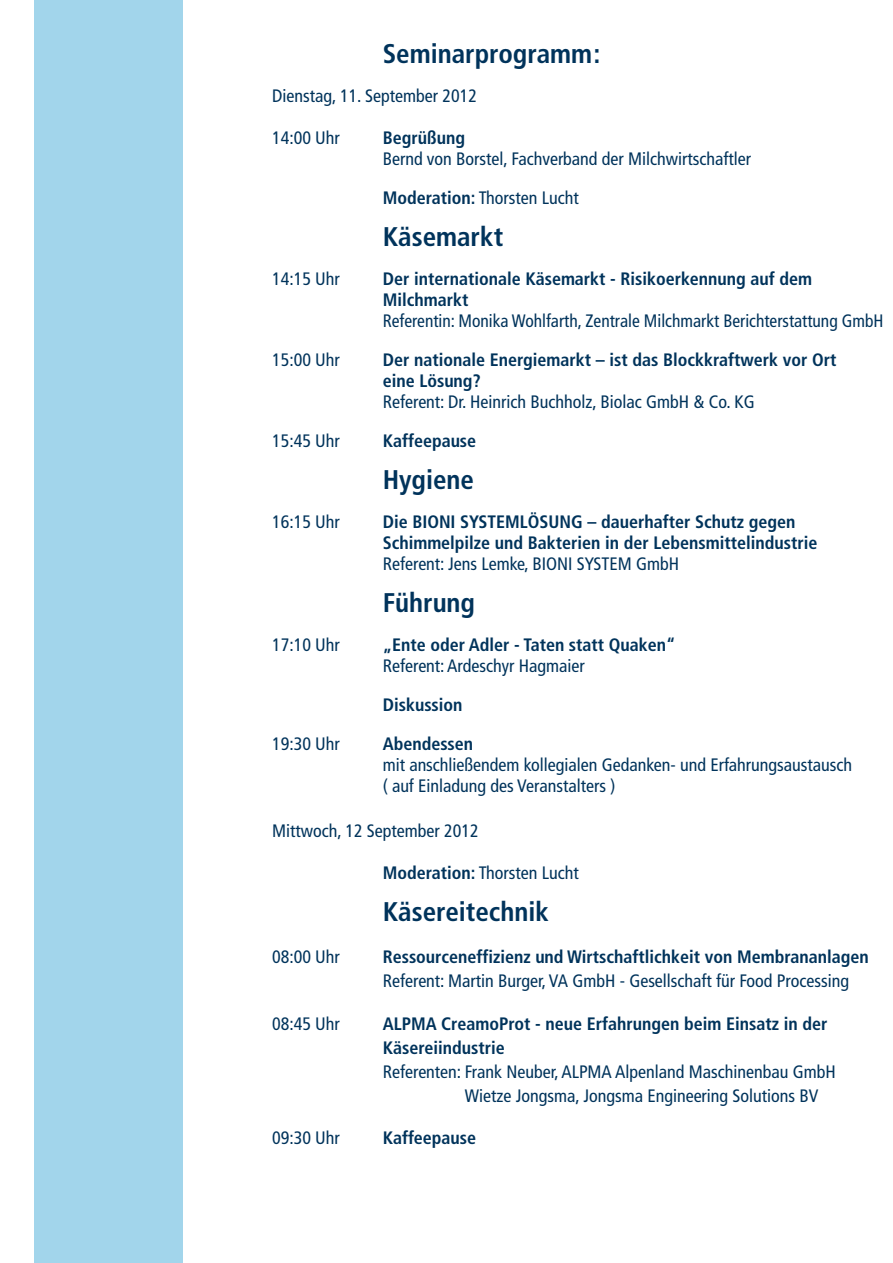
<style>
.page{position:relative;width:893px;height:1263px;background:#fff}
.page>*{position:absolute;margin:0;border:0;box-sizing:border-box;transform-origin:0 0}
.t1{font:700 condensed 27px "Frutiger";color:#00335b}
.t2{font:condensed 18px/39px "Frutiger";color:#00335b}
.t3{font:700 condensed 18px/21px "Frutiger";color:#00335b}
.s1{font-weight:700}
</style>
<div class="page">
<div style="left:34px;top:0;width:149px;height:1263px;background:#a2d5eb"></div>
<h1 class="t1" style="left:383px;top:43px;width:219px">Seminarprogramm:</h1>
<p class="t2" style="left:272px;top:77px;width:206px">Dienstag, 11. September 2012</p>
<p class="t2" style="left:272px;top:119px;width:69px">14:00 Uhr</p>
<p class="t3" style="left:383px;top:128px;width:84px">Begrüßung</p>
<p class="t2" style="left:383px;top:140px;width:370px">Bernd von Borstel, Fachverband der Milchwirtschaftler<br><span class="s1">Moderation:</span> Thorsten Lucht</p>
<h1 class="t1" style="left:383px;top:226px;width:122px">Käsemarkt</h1>
<p class="t2" style="left:272px;top:260px;width:69px">14:15 Uhr</p>
<p class="t3" style="left:383px;top:269px;width:431px">Der internationale Käsemarkt - Risikoerkennung auf dem<br>Milchmarkt</p>
<p class="t2" style="left:383px;top:302px;width:502px">Referentin: Monika Wohlfarth, Zentrale Milchmarkt Berichterstattung GmbH</p>
<p class="t2" style="left:272px;top:341px;width:69px">15:00 Uhr</p>
<p class="t3" style="left:383px;top:350px;width:455px">Der nationale Energiemarkt – ist das Blockkraftwerk vor Ort eine Lösung?</p>
<p class="t2" style="left:383px;top:383px;width:373px">Referent: Dr. Heinrich Buchholz, Biolac GmbH &amp; Co. KG</p>
<p class="t2" style="left:272px;top:422px;width:69px">15:45 Uhr</p>
<p class="t3" style="left:383px;top:431px;width:95px">Kaffeepause</p>
<h1 class="t1" style="left:383px;top:469px;width:93px">Hygiene</h1>
<p class="t2" style="left:272px;top:503px;width:69px">16:15 Uhr</p>
<p class="t3" style="left:383px;top:512px;width:436px">Die BIONI SYSTEMLÖSUNG – dauerhafter Schutz gegen<br>Schimmelpilze und Bakterien in der Lebensmittelindustrie</p>
<p class="t2" style="left:383px;top:545px;width:298px">Referent: Jens Lemke, BIONI SYSTEM GmbH</p>
<h1 class="t1" style="left:383px;top:592px;width:94px">Führung</h1>
<p class="t2" style="left:272px;top:626px;width:69px">17:10 Uhr</p>
<p class="t3" style="left:383px;top:635px;width:294px">„Ente oder Adler - Taten statt Quaken“</p>
<p class="t2" style="left:383px;top:647px;width:204px">Referent: Ardeschyr Hagmaier</p>
<p class="t3" style="left:383px;top:695px;width:81px">Diskussion</p>
<p class="t2" style="left:272px;top:725px;width:69px">19:30 Uhr</p>
<p class="t3" style="left:383px;top:734px;width:92px">Abendessen</p>
<p class="t2" style="left:383px;top:755px;width:471px;line-height:21px">mit anschließendem kollegialen Gedanken- und Erfahrungsaustausch ( auf Einladung des Veranstalters )</p>
<p class="t2" style="left:272px;top:812px;width:208px">Mittwoch, 12 September 2012</p>
<p class="t2" style="left:383px;top:854px;width:198px"><span class="s1">Moderation:</span> Thorsten Lucht</p>
<h1 class="t1" style="left:383px;top:901px;width:168px">Käsereitechnik</h1>
<p class="t2" style="left:272px;top:938px;width:69px">08:00 Uhr</p>
<p class="t3" style="left:383px;top:947px;width:488px">Ressourceneffizienz und Wirtschaftlichkeit von Membrananlagen</p>
<p class="t2" style="left:383px;top:962px;width:468px">Referent: Martin Burger, VA GmbH - Gesellschaft für Food Processing</p>
<p class="t2" style="left:272px;top:1006px;width:69px">08:45 Uhr</p>
<p class="t3" style="left:383px;top:1013px;width:446px;line-height:24px">ALPMA CreamoProt - neue Erfahrungen beim Einsatz in der<br>Käsereiindustrie</p>
<p class="t2" style="left:465px;top:1061px;width:372px;line-height:24px;text-indent:-82px">Referenten: Frank Neuber, ALPMA Alpenland Maschinenbau GmbH<br>Wietze Jongsma, Jongsma Engineering Solutions BV</p>
<p class="t2" style="left:272px;top:1120px;width:69px">09:30 Uhr</p>
<p class="t3" style="left:383px;top:1129px;width:95px">Kaffeepause</p>
</div>
